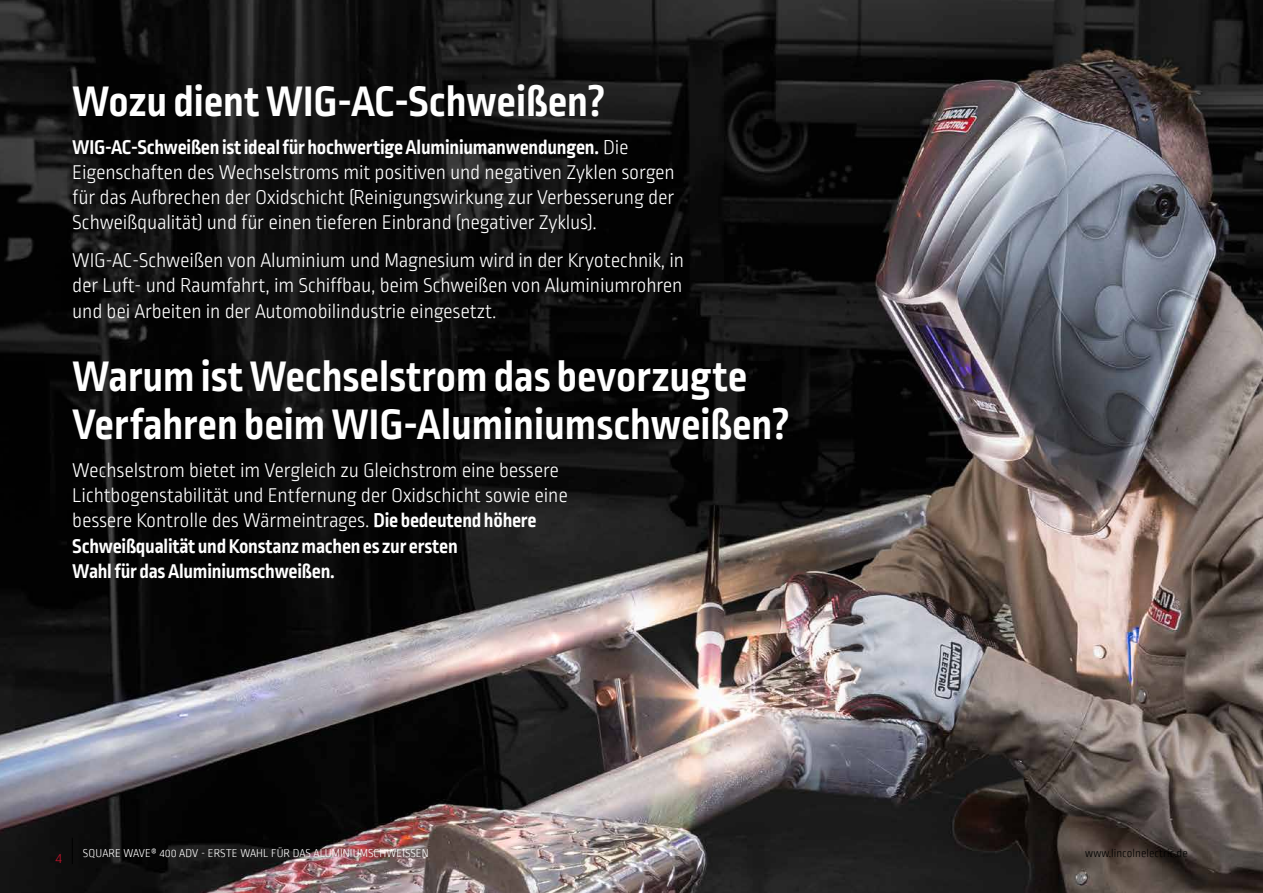
<style>
.page{position:relative;width:1263px;height:893px;background:#fff}
.page>*{position:absolute;margin:0;border:0;box-sizing:border-box;transform-origin:0 0}
.t1{font:700 45px/48px "Ropa Sans Pro";color:#fff}
.t2{font:300 21px/25.2px "Ropa Sans Pro";letter-spacing:-.01em;color:#fff}
.t3{font:300 15px "Ropa Sans PTT";color:#bd122a}
.t4{font:300 12px "Ropa Sans PTT";letter-spacing:.01em;color:#fff}
.t5{font:300 12px "Ropa Sans PTT";color:#000}
.s1{font-weight:700}
</style>
<div class="page">
<img style="left:0;top:0;width:1263px;height:893px">
<img style="left:1262px;top:211px;width:1px;height:682px">
<svg style="left:72px;top:838px;width:1px;height:26px"></svg>
<h1 class="t1" style="left:72px;top:80px;width:535px">Wozu dient WIG-AC-Schweißen?</h1>
<p class="t2" style="left:72px;top:136px;width:604px"><span class="s1">WIG-AC-Schweißen ist ideal für hochwertige Aluminiumanwendungen.</span> Die Eigenschaften des Wechselstroms mit positiven und negativen Zyklen sorgen für das Aufbrechen der Oxidschicht (Reinigungswirkung zur Verbesserung der Schweißqualität) und für einen tieferen Einbrand (negativer Zyklus).</p>
<p class="t2" style="left:72px;top:249px;width:613px;text-align:justify">WIG-AC-Schweißen von Aluminium und Magnesium wird in der Kryotechnik, in der Luft- und Raumfahrt, im Schiffbau, beim Schweißen von Aluminiumrohren und bei Arbeiten in der Automobilindustrie eingesetzt.</p>
<h1 class="t1" style="left:72px;top:355px;width:719px">Warum ist Wechselstrom das bevorzugte<br>Verfahren beim WIG-Aluminiumschweißen?</h1>
<p class="t2" style="left:72px;top:459px;width:497px">Wechselstrom bietet im Vergleich zu Gleichstrom eine bessere Lichtbogenstabilität und Entfernung der Oxidschicht sowie eine bessere Kontrolle des Wärmeintrages. <span class="s1">Die bedeutend höhere Schweißqualität und Konstanz machen es zur ersten<br>Wahl für das Aluminiumschweißen.</span></p>
<p class="t3" style="left:56px;top:850px;width:8px">4</p>
<p class="t4" style="left:83px;top:847px;width:347px">SQUARE WAVE® 400 ADV - ERSTE WAHL FÜR DAS ALUMINIUMSCHWEISSEN</p>
<p class="t5" style="left:1085px;top:847px;width:104px">www.lincolnelectric.de</p>
</div>
